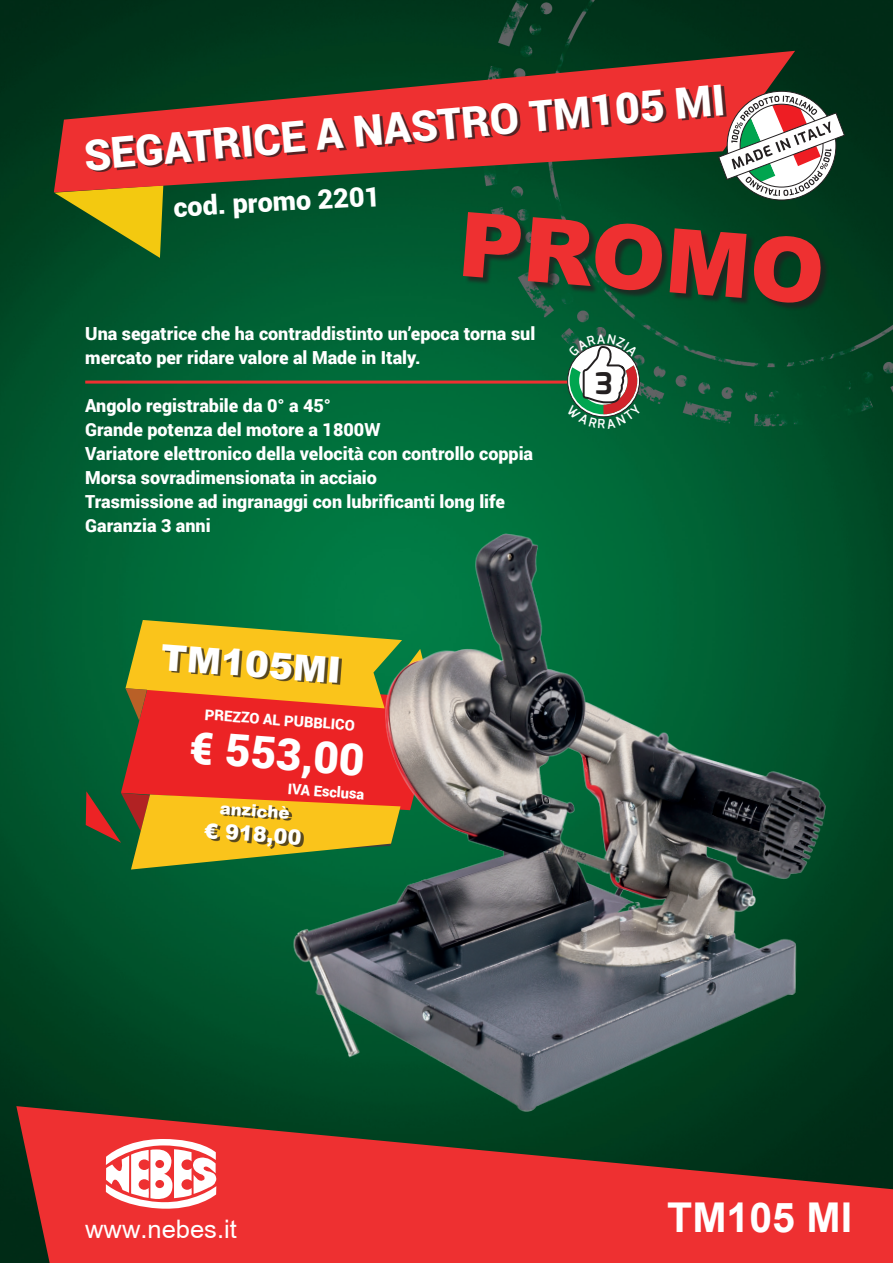
<style>
.page{position:relative;width:893px;height:1263px;background:#fff}
.page>*{position:absolute;margin:0;border:0;box-sizing:border-box;transform-origin:0 0}
.t1{font:900 89.55px "Arial";color:#ee3031}
.t2{font:900 44.25px "Roboto";color:#fff}
.t3{font:900 42.75px "Roboto";color:#fff}
.t4{font:700 41.1px "Arial";color:#fff}
.t5{font:900 36.15px "Arial";color:#fff}
.t6{font:700 29.85px "Exo";color:#231f20}
.t7{font:900 27px "Roboto";color:#fff}
.t8{font:25.5px "Arial";color:#fff}
.t9{font:900 20.85px "Arial";color:#fff}
.t10{font:900 18px/24px "Roboto";color:#fff}
.t11{font:900 16.65px "Arial";color:#fff}
.t12{font:900 14.7px "Roboto";color:#fff}
</style>
<div class="page">
<img style="left:0;top:0;width:893px;height:1263px">
<svg style="left:16px;top:1106px;width:877px;height:157px;background:#cb302d"></svg>
<svg style="left:54px;top:192px;width:109px;height:66px;background:#7a891a"></svg>
<svg style="left:54px;top:51px;width:741px;height:141px;background:#413d25"></svg>
<div style="left:89px;top:86px;width:637px;height:86px;background:#231f20;opacity:.75"></div>
<svg style="left:718px;top:96px;width:127px;height:100px"></svg>
<svg style="left:106px;top:1139px;width:111px;height:72px"></svg>
<svg style="left:86px;top:620px;width:173px;height:249px;background:#a06627"></svg>
<div style="left:165px;top:646px;width:177px;height:39px;background:#231f20;opacity:.75"></div>
<div style="left:207px;top:806px;width:96px;height:42px;background:#231f20;opacity:.75"></div>
<img style="left:259px;top:494px;width:596px;height:657px">
<hr style="left:85px;top:381px;width:519px;height:3px;background:#ee3031">
<div style="left:465px;top:213px;width:364px;height:98px;background:#231f20;opacity:.75"></div>
<svg style="left:566px;top:334px;width:76px;height:95px"></svg>
<h3 class="t3" style="left:81px;top:125px;width:644px;rotate:-5deg">SEGATRICE A NASTRO TM105 MI</h3>
<h3 class="t7" style="left:173px;top:188px;width:208px;rotate:-3deg">cod. promo 2201</h3>
<h1 class="t1" style="left:465px;top:178px;width:368px;rotate:5deg">PROMO</h1>
<p class="t10" style="left:85px;top:321px;width:451px">Una segatrice che ha contraddistinto un’epoca torna sul mercato per ridare valore al Made in Italy.</p>
<p class="t10" style="left:85px;top:393px;width:449px">Angolo registrabile da 0° a 45°<br>Grande potenza del motore a 1800W<br>Variatore elettronico della velocità con controllo coppia Morsa sovradimensionata in acciaio<br>Trasmissione ad ingranaggi con lubrificanti long life Garanzia 3 anni</p>
<h3 class="t5" style="left:163px;top:631px;width:182px;rotate:4deg">TM105MI</h3>
<p class="t12" style="left:206px;top:704px;width:152px;rotate:4deg">PREZZO AL PUBBLICO</p>
<h2 class="t2" style="left:192px;top:716px;width:176px;rotate:4deg">€ 553,00</h2>
<p class="t12" style="left:288px;top:778px;width:78px;rotate:4deg">IVA Esclusa</p>
<p class="t11" style="left:221px;top:796px;width:72px;rotate:4deg">anzichè</p>
<p class="t9" style="left:205px;top:815px;width:99px;rotate:4deg">€ 918,00</p>
<h3 class="t6" style="left:595px;top:364px;width:19px">3</h3>
<h3 class="t8" style="left:85px;top:1215px;width:153px">www.nebes.it</h3>
<h3 class="t4" style="left:667px;top:1190px;width:186px">TM105 MI</h3>
</div>
